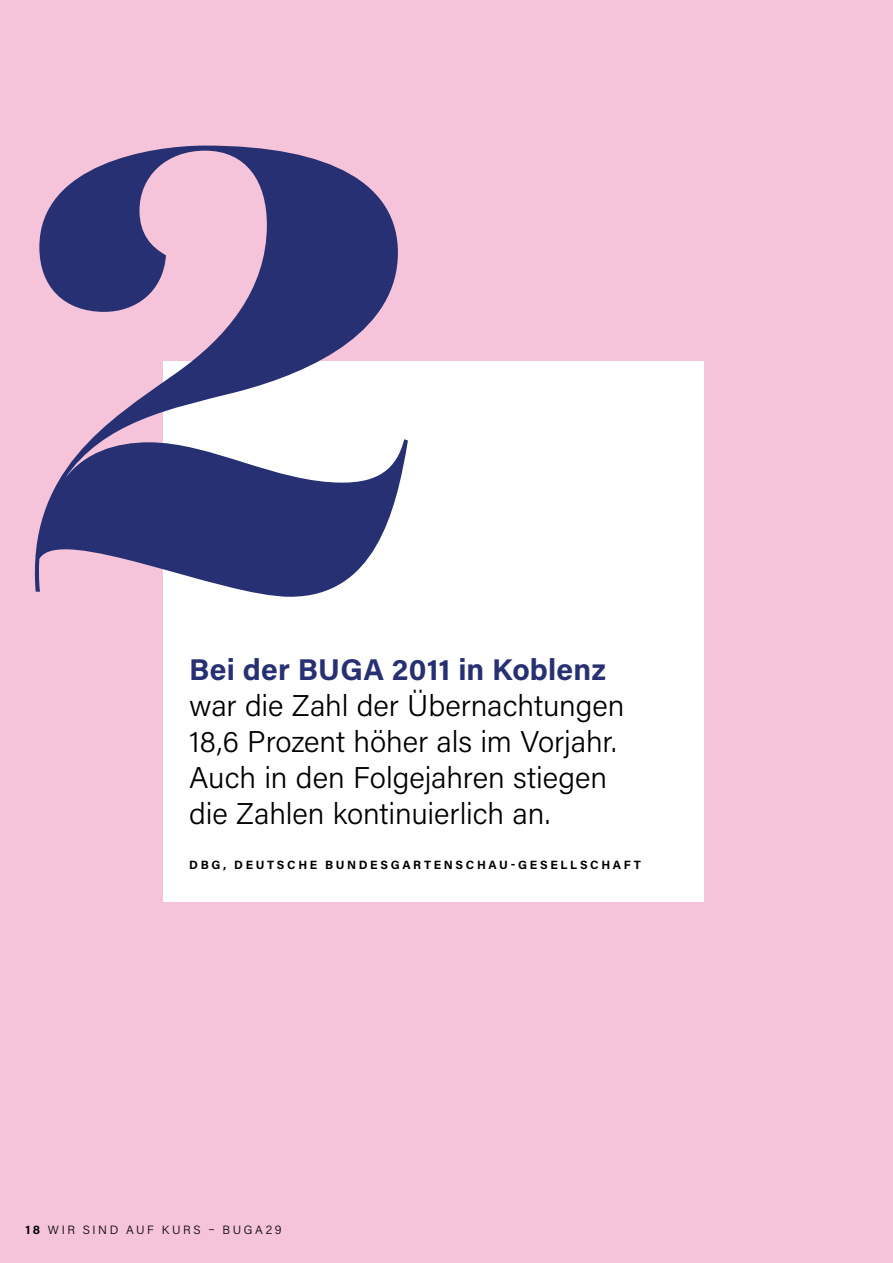
<style>
.page{position:relative;width:893px;height:1263px;background:#f6c4da}
.page>*{position:absolute;margin:0;border:0;box-sizing:border-box;transform-origin:0 0}
.t1{font:630px "Lust";color:#273072}
.t2{font:300 30px/36px "Acumin Pro";color:#000}
.t3{font:700 30px "Acumin Pro";letter-spacing:.005em;color:#273072}
.t4{font:700 12px "Acumin Pro";letter-spacing:.22em;color:#000}
.t5{font:300 12px "Acumin Pro";letter-spacing:.215em;color:#000}
.s1{font-weight:700}
</style>
<div class="page">
<div style="left:164px;top:361px;width:540px;height:540px;background:#fff"></div>
<h1 class="t1" style="left:26px;top:-29px;width:395px">2</h1>
<p class="t3" style="left:189px;top:648px;width:418px">Bei der BUGA 2011 in Koblenz</p>
<p class="t2" style="left:189px;top:686px;width:437px">war die Zahl der Übernachtungen<br>18,6 Prozent höher als im Vorjahr.<br>Auch in den Folgejahren stiegen die Zahlen kontinuierlich an.</p>
<p class="t4" style="left:189px;top:856px;width:453px">DBG, DEUTSCHE BUNDESGARTENSCHAU-GESELLSCHAFT</p>
<p class="t5" style="left:26px;top:1221px;width:258px"><span class="s1">18</span> WIR SIND AUF KURS – BUGA29</p>
</div>
